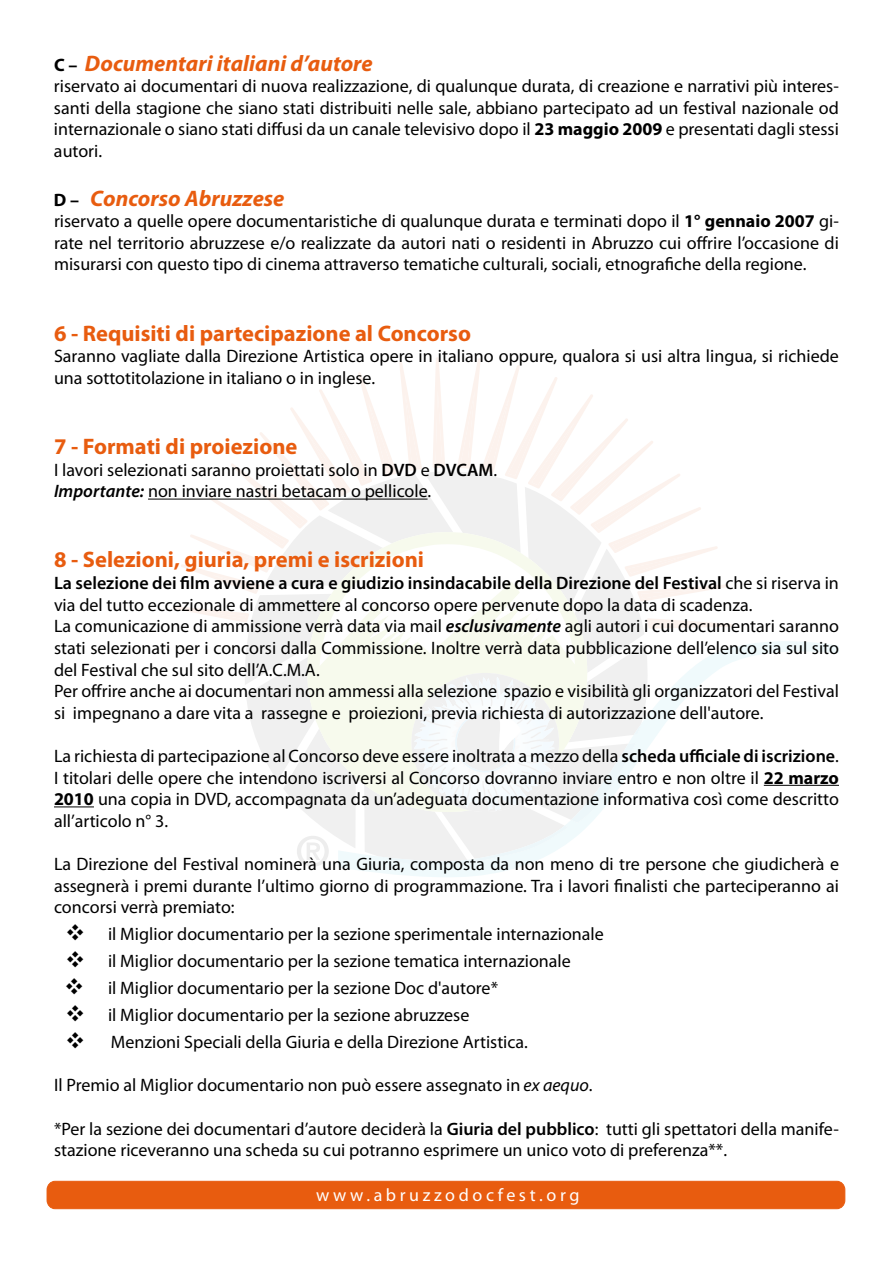
<style>
.page{position:relative;width:893px;height:1263px;background:#fff}
.page>*{position:absolute;margin:0;border:0;box-sizing:border-box;transform-origin:0 0}
.t1{font:700 22.5px "Myriad Pro";color:#e85c0f}
.t2{font:italic 700 22.5px "Myriad Pro";color:#e85c0f}
.t3{font:18px/21.6px "Myriad Pro";color:#000;text-align:justify}
.t4{font:18px "Myriad Pro";letter-spacing:.2em;color:#fff}
.s1{font-style:normal;font-size:18px;color:#000}
.s2{font-weight:700}
.s3{font-weight:600}
.s4{font-weight:600;font-style:italic}
.s5{font-family:"Arial Unicode MS";font-size:22.5px}
.s6{font-style:italic}
</style>
<div class="page">
<svg style="left:341px;top:641px;width:498px;height:236px"></svg>
<svg style="left:173px;top:357px;width:560px;height:510px"></svg>
<hr style="left:148px;top:499px;width:280px;height:1px;background:#000">
<hr style="left:764px;top:785px;width:75px;height:1px;background:#000">
<hr style="left:54px;top:806px;width:40px;height:1px;background:#000">
<div style="left:47px;top:1181px;width:798px;height:28px;background:#e85c0f;border-radius:8px"></div>
<div style="left:47px;top:1181px;width:798px;height:28px;border:1px solid #e85c0f;border-radius:8px"></div>
<p class="t2" style="left:54px;top:48px;width:320px"><span class="s1">C –</span> Documentari italiani d’autore</p>
<p class="t3" style="left:54px;top:75px;width:786px">riservato ai documentari di nuova realizzazione, di qualunque durata, di creazione e narrativi più interes&shy;santi della stagione che siano stati distribuiti nelle sale, abbiano partecipato ad un festival nazionale od internazionale o siano stati diffusi da un canale televisivo dopo il <span class="s2">23 maggio 2009</span> e presentati dagli stessi autori.</p>
<p class="t2" style="left:54px;top:183px;width:232px"><span class="s1">D –</span> Concorso Abruzzese</p>
<p class="t3" style="left:54px;top:210px;width:786px">riservato a quelle opere documentaristiche di qualunque durata e terminati dopo il <span class="s2">1° gennaio 2007</span> gi&shy;rate nel territorio abruzzese e/o realizzate da autori nati o residenti in Abruzzo cui offrire l’occasione di misurarsi con questo tipo di cinema attraverso tematiche culturali, sociali, etnografiche della regione.</p>
<p class="t1" style="left:54px;top:318px;width:418px">6 - Requisiti di partecipazione al Concorso</p>
<p class="t3" style="left:54px;top:345px;width:786px">Saranno vagliate dalla Direzione Artistica opere in italiano oppure, qualora si usi altra lingua, si richiede una sottotitolazione in italiano o in inglese.</p>
<p class="t1" style="left:54px;top:432px;width:245px">7 - Formati di proiezione</p>
<p class="t3" style="left:54px;top:459px;width:445px">I lavori selezionati saranno proiettati solo in <span class="s3">DVD</span> e <span class="s3">DVCAM</span>.<br><span class="s4">Importante:</span> non inviare nastri betacam o pellicole.</p>
<p class="t1" style="left:54px;top:545px;width:371px">8 - Selezioni, giuria, premi e iscrizioni</p>
<p class="t3" style="left:54px;top:572px;width:786px;text-align:left"><span class="s3">La selezione dei film avviene a cura e giudizio insindacabile della Direzione del Festival</span> che si riserva in via del tutto eccezionale di ammettere al concorso opere pervenute dopo la data di scadenza.<br>La comunicazione di ammissione verrà data via mail <span class="s4">esclusivamente</span> agli autori i cui documentari saranno stati selezionati per i concorsi dalla Commissione. Inoltre verrà data pubblicazione dell’elenco sia sul sito del Festival che sul sito dell’A.C.M.A.<br>Per offrire anche ai documentari non ammessi alla selezione spazio e visibilità gli organizzatori del Festival si impegnano a dare vita a rassegne e proiezioni, previa richiesta di autorizzazione dell'autore.</p>
<p class="t3" style="left:54px;top:745px;width:786px">La richiesta di partecipazione al Concorso deve essere inoltrata a mezzo della <span class="s3">scheda ufficiale di iscrizione</span>.<br>I titolari delle opere che intendono iscriversi al Concorso dovranno inviare entro e non oltre il <span class="s2">22 marzo 2010</span> una copia in DVD, accompagnata da un’adeguata documentazione informativa così come descritto all’articolo n° 3.</p>
<p class="t3" style="left:54px;top:853px;width:787px">La Direzione del Festival nominerà una Giuria, composta da non meno di tre persone che giudicherà e assegnerà i premi durante l’ultimo giorno di programmazione. Tra i lavori finalisti che parteciperanno ai concorsi verrà premiato:</p>
<p class="t3" style="left:67px;top:923px;width:539px"><span class="s5">❖</span> il Miglior documentario per la sezione sperimentale internazionale</p>
<p class="t3" style="left:67px;top:950px;width:506px"><span class="s5">❖</span> il Miglior documentario per la sezione tematica internazionale</p>
<p class="t3" style="left:65px;top:977px;width:434px"><span class="s5">❖</span> il Miglior documentario per la sezione Doc d'autore*</p>
<p class="t3" style="left:67px;top:1004px;width:404px"><span class="s5">❖</span> il Miglior documentario per la sezione abruzzese</p>
<p class="t3" style="left:67px;top:1031px;width:463px"><span class="s5">❖</span> Menzioni Speciali della Giuria e della Direzione Artistica.</p>
<p class="t3" style="left:54px;top:1074px;width:540px">Il Premio al Miglior documentario non può essere assegnato in <span class="s6">ex aequo</span>.</p>
<p class="t3" style="left:54px;top:1117px;width:786px">*Per la sezione dei documentari d’autore deciderà la <span class="s3">Giuria del pubblico</span>: tutti gli spettatori della manife&shy;stazione riceveranno una scheda su cui potranno esprimere un unico voto di preferenza**.</p>
<p class="t4" style="left:316px;top:1183px;width:265px">www.abruzzodocfest.org</p>
</div>
